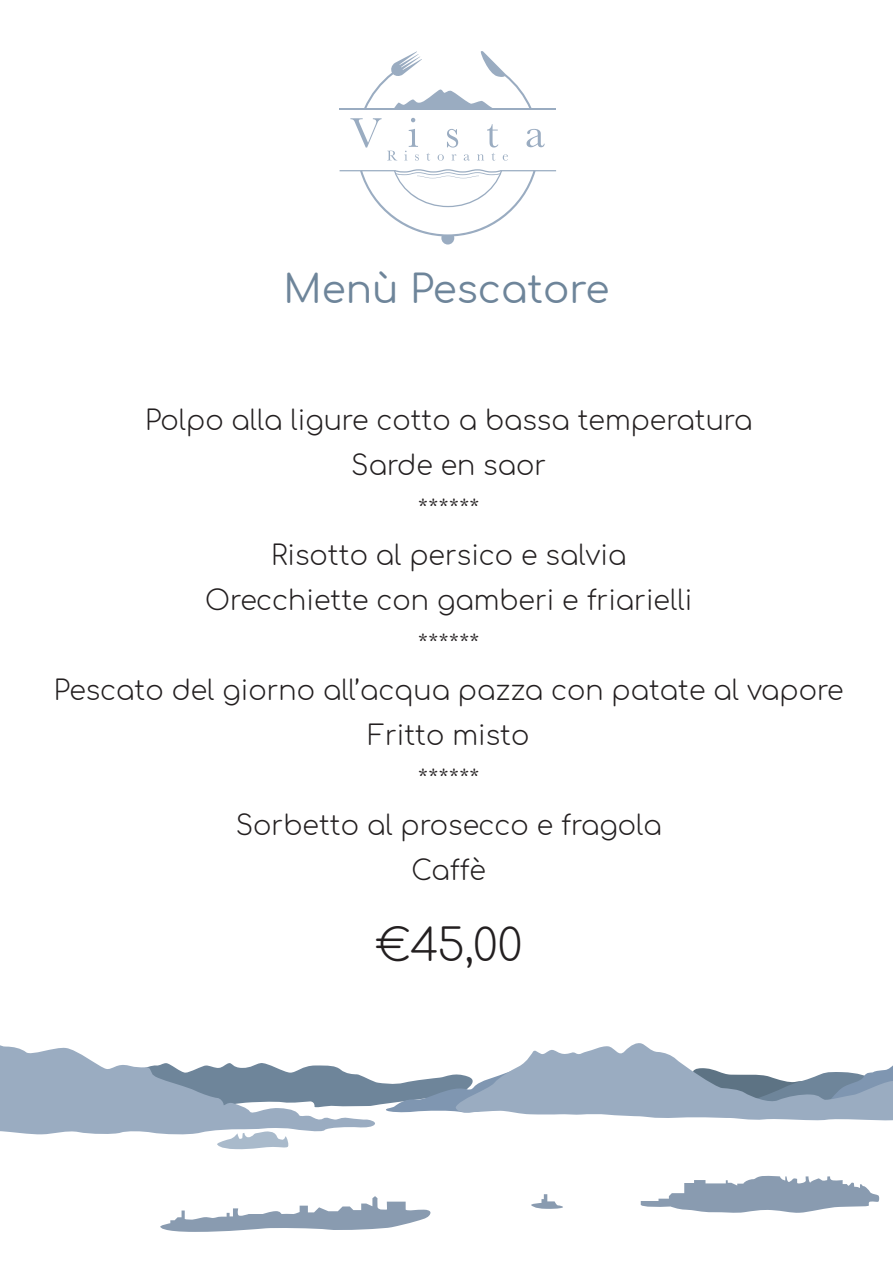
<style>
.page{position:relative;width:893px;height:1263px;background:#fff}
.page>*{position:absolute;margin:0;border:0;box-sizing:border-box;transform-origin:0 0}
.t1{font:300 43.5px "Comfortaa";color:#231f20}
.t2{font:39px "Comfortaa";color:#6e859a}
.t3{font:300 27px/45px "Comfortaa";color:#231f20;text-align:center}
</style>
<div class="page">
<hr style="left:340px;top:108px;width:216px;height:1px;background:#9aacc1">
<svg style="left:364px;top:51px;width:168px;height:57px"></svg>
<svg style="left:340px;top:169px;width:216px;height:76px"></svg>
<svg style="left:447px;top:129px;width:11px;height:19px"></svg>
<svg style="left:526px;top:129px;width:19px;height:18px"></svg>
<svg style="left:350px;top:118px;width:46px;height:42px"></svg>
<svg style="left:404px;top:118px;width:15px;height:43px"></svg>
<svg style="left:426px;top:153px;width:4px;height:8px"></svg>
<svg style="left:438px;top:154px;width:6px;height:7px"></svg>
<svg style="left:452px;top:154px;width:4px;height:6px"></svg>
<svg style="left:464px;top:154px;width:6px;height:7px"></svg>
<svg style="left:477px;top:124px;width:31px;height:37px"></svg>
<svg style="left:641px;top:1175px;width:239px;height:38px"></svg>
<svg style="left:531px;top:1194px;width:32px;height:15px"></svg>
<svg style="left:160px;top:1196px;width:271px;height:36px"></svg>
<svg style="left:0;top:1043px;width:893px;height:106px"></svg>
<h2 class="t2" style="left:284px;top:254px;width:327px">Menù Pescatore</h2>
<p class="t3" style="left:54px;top:394px;width:791px">Polpo alla ligure cotto a bassa temperatura<br>Sarde en saor<br>******<br>Risotto al persico e salvia<br>Orecchiette con gamberi e friarielli<br>******<br>Pescato del giorno all’acqua pazza con patate al vapore<br>Fritto misto<br>******<br>Sorbetto al prosecco e fragola<br>Caffè</p>
<h1 class="t1" style="left:375px;top:906px;width:149px">€45,00</h1>
</div>
